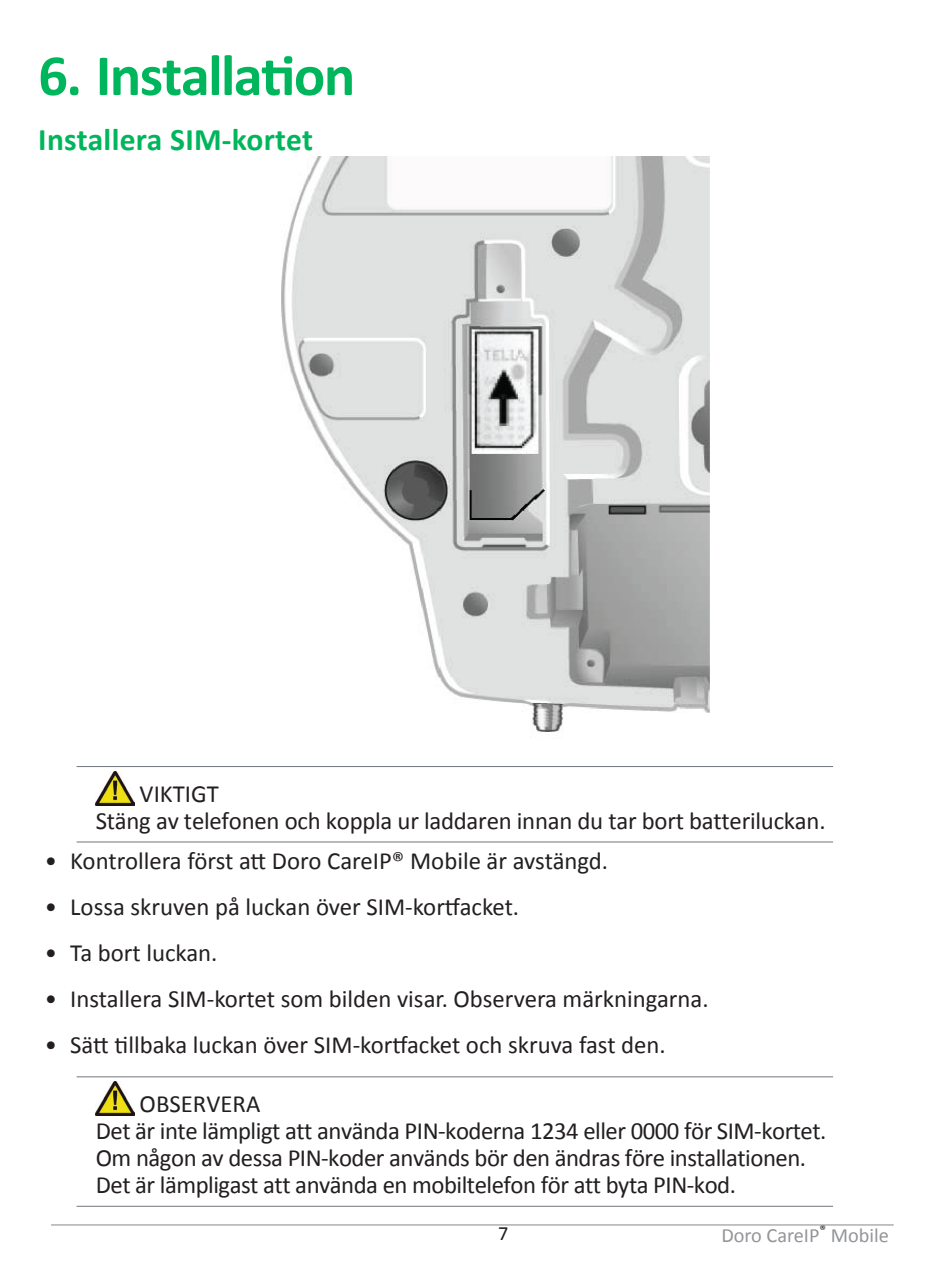
<style>
.page{position:relative;width:948px;height:1276px;background:#fff}
.page>*{position:absolute;margin:0;border:0;box-sizing:border-box;transform-origin:0 0}
.t1{font:700 58.5px "Calibri";letter-spacing:-.025em;color:#00b65c}
.Headline_2{font:700 31.5px "Calibri";letter-spacing:.01em;color:#00b65c}
.Warning_body{font:24.75px/27px "Calibri";letter-spacing:-.01em;color:#231f20}
.Warning_hdg{font:24.75px "Calibri";color:#231f20}
.t2{font:20.25px "Calibri";color:#939598}
.t3{font:20.25px "Calibri";color:#231f20}
</style>
<div class="page">
<hr style="left:51px;top:1224px;width:842px;height:1px;background:#939598">
<hr style="left:77px;top:766px;width:755px;height:1px;background:#72767d">
<hr style="left:77px;top:841px;width:755px;height:1px;background:#72767d">
<hr style="left:77px;top:1076px;width:755px;height:1px;background:#72767d">
<hr style="left:77px;top:1206px;width:755px;height:1px;background:#72767d">
<img style="left:281px;top:157px;width:428px;height:575px">
<img style="left:96px;top:771px;width:38px;height:34px">
<img style="left:96px;top:1081px;width:38px;height:34px">
<p class="t1" style="left:38px;top:38px;width:318px">6. Installation</p>
<p class="Headline_2" style="left:38px;top:119px;width:276px">Installera SIM-kortet</p>
<p class="Warning_hdg" style="left:140px;top:778px;width:81px">VIKTIGT</p>
<p class="Warning_body" style="left:96px;top:807px;width:731px">Stäng av telefonen och koppla ur laddaren innan du tar bort batteriluckan.</p>
<p class="Warning_body" style="left:45px;top:847px;width:565px">• Kontrollera först att Doro CareIP® Mobile är avstängd.</p>
<p class="Warning_body" style="left:45px;top:893px;width:476px">• Lossa skruven på luckan över SIM-kortfacket.</p>
<p class="Warning_body" style="left:45px;top:939px;width:174px">• Ta bort luckan.</p>
<p class="Warning_body" style="left:45px;top:985px;width:665px">• Installera SIM-kortet som bilden visar. Observera märkningarna.</p>
<p class="Warning_body" style="left:45px;top:1031px;width:622px">• Sätt tillbaka luckan över SIM-kortfacket och skruva fast den.</p>
<p class="Warning_hdg" style="left:140px;top:1088px;width:122px">OBSERVERA</p>
<p class="Warning_body" style="left:96px;top:1117px;width:732px">Det är inte lämpligt att använda PIN-koderna 1234 eller 0000 för SIM-kortet.<br>Om någon av dessa PIN-koder används bör den ändras före installationen.<br>Det är lämpligast att använda en mobiltelefon för att byta PIN-kod.</p>
<p class="t3" style="left:498px;top:1220px;width:12px">7</p>
<p class="t2" style="left:721px;top:1222px;width:169px">Doro CareIP<sup>®</sup> Mobile</p>
</div>
